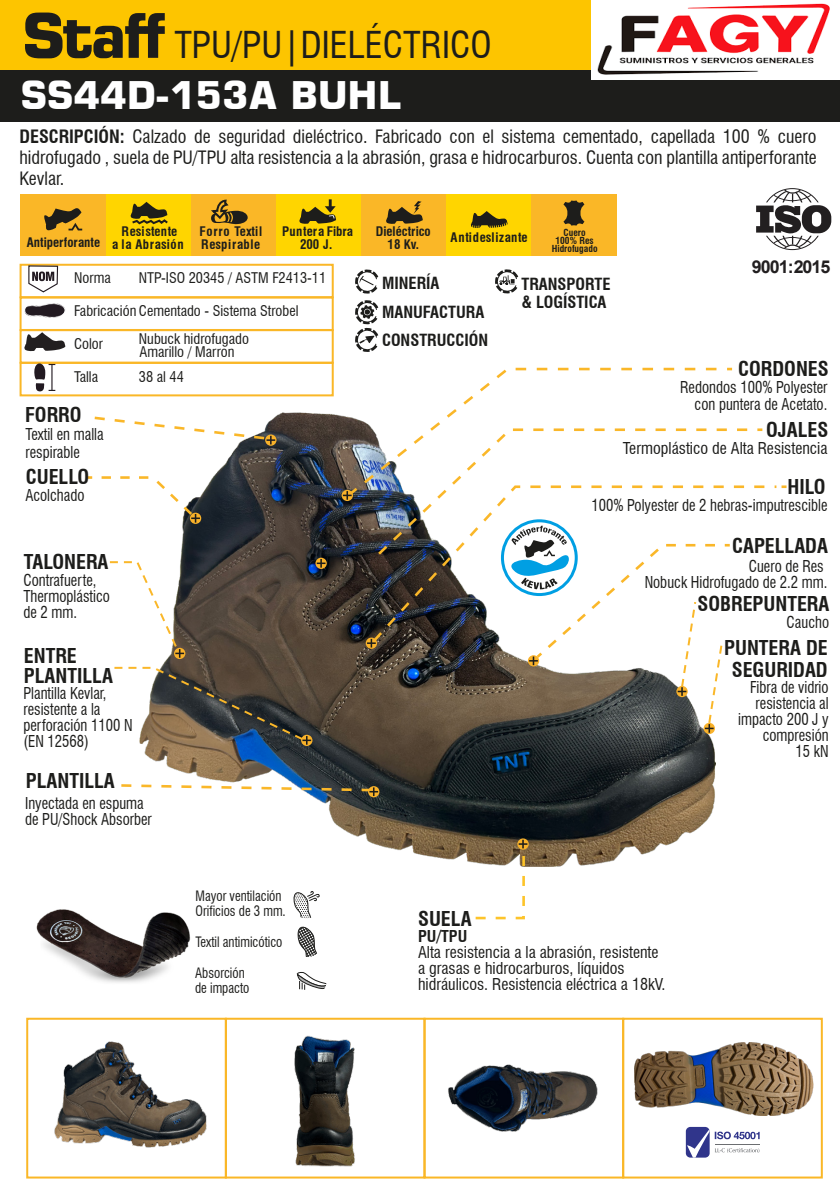
<style>
.page{position:relative;width:840px;height:1191px;background:#fff}
.page>*{position:absolute;margin:0;border:0;box-sizing:border-box;transform-origin:0 0}
.t1{font:700 38px "Square 721 BT";color:#fff}
.t2{font:condensed 36.2px "Swiss 721 BT";color:#1d1d1b}
.t3{font:700 condensed 20px/22px "Swiss 721 BT";color:#1d1d1b;text-align:center}
.t4{font:condensed 18px/21px "Swiss 721 BT";color:#1d1d1b;text-align:justify}
.t5{font:700 17.8px "Arial";letter-spacing:-.055em;color:#221f20}
.t6{font:700 condensed 16.4px/28.2px "Swiss 721 BT";color:#1d1d1b}
.t7{font:condensed 16px/16px "Swiss 721 BT";color:#1d1d1b;scale:.92 1}
.t8{font:condensed 16px/16px "Swiss 721 BT";color:#1d1d1b}
.t9{font:700 condensed 16px "Swiss 721 BT";color:#1d1d1b}
.t10{font:condensed 14.4px "Swiss 721 BT";color:#1d1d1b}
.t11{font:condensed 14px/15px "Swiss 721 BT";color:#1d1d1b;scale:.92 1}
.t12{font:700 condensed 13px/13px "Swiss 721 BT";color:#1d1d1b;text-align:center}
.t13{font:700 condensed 13px/13px "Swiss 721 BT";letter-spacing:.055em;color:#1d1d1b}
.t14{font:700 condensed 9.4px/8px "Swiss 721 BT";color:#1d1d1b;text-align:center}
.s1{font-family:"Square 721 BT";font-weight:700;font-stretch:normal;font-size:61.6px}
.s2{font-weight:700}
</style>
<div class="page">
<img style="left:144px;top:412px;width:571px;height:455px">
<img style="left:36px;top:909px;width:155px;height:74px">
<svg style="left:756px;top:188px;width:74px;height:62px"></svg>
<div style="left:0;top:0;width:839px;height:71px;background:#fdc500"></div>
<div style="left:0;top:71px;width:839px;height:51px;background:#1d1d1b"></div>
<div style="left:20px;top:264px;width:313px;height:34px;border:2px solid #fab727"></div>
<div style="left:20px;top:296px;width:313px;height:35px;border:2px solid #fab727"></div>
<div style="left:20px;top:329px;width:313px;height:35px;border:2px solid #fab727"></div>
<div style="left:20px;top:362px;width:313px;height:34px;border:2px solid #fab727"></div>
<svg style="left:28px;top:265px;width:31px;height:28px"></svg>
<svg style="left:24px;top:303px;width:41px;height:15px"></svg>
<svg style="left:22px;top:332px;width:43px;height:20px"></svg>
<svg style="left:34px;top:363px;width:21px;height:28px"></svg>
<div style="left:21px;top:193px;width:85px;height:62px;background:#fab727"></div>
<div style="left:106px;top:193px;width:85px;height:62px;background:#ffd500"></div>
<div style="left:191px;top:193px;width:85px;height:62px;background:#fab727"></div>
<div style="left:276px;top:193px;width:85px;height:62px;background:#ffd500"></div>
<div style="left:361px;top:193px;width:85px;height:62px;background:#fab727"></div>
<div style="left:446px;top:193px;width:85px;height:62px;background:#ffd500"></div>
<div style="left:531px;top:193px;width:85px;height:62px;background:#fab727"></div>
<svg style="left:211px;top:199px;width:36px;height:26px"></svg>
<svg style="left:471px;top:211px;width:36px;height:17px"></svg>
<svg style="left:130px;top:202px;width:38px;height:23px"></svg>
<svg style="left:44px;top:208px;width:38px;height:22px"></svg>
<svg style="left:299px;top:199px;width:37px;height:25px"></svg>
<svg style="left:386px;top:201px;width:36px;height:23px"></svg>
<svg style="left:563px;top:200px;width:21px;height:26px"></svg>
<svg style="left:355px;top:300px;width:23px;height:52px"></svg>
<svg style="left:355px;top:269px;width:23px;height:25px"></svg>
<svg style="left:495px;top:269px;width:23px;height:25px"></svg>
<svg style="left:293px;top:891px;width:27px;height:27px"></svg>
<svg style="left:296px;top:972px;width:30px;height:18px"></svg>
<svg style="left:297px;top:926px;width:20px;height:31px"></svg>
<div style="left:621px;top:1017px;width:201px;height:161px;border:2px solid #fab727"></div>
<div style="left:423px;top:1017px;width:200px;height:161px;border:2px solid #fab727"></div>
<svg style="left:370px;top:485px;width:407px;height:159px"></svg>
<svg style="left:781px;top:485px;width:5px;height:3px"></svg>
<svg style="left:94px;top:414px;width:182px;height:32px"></svg>
<svg style="left:375px;top:428px;width:379px;height:129px"></svg>
<svg style="left:757px;top:428px;width:5px;height:3px"></svg>
<svg style="left:87px;top:474px;width:114px;height:50px"></svg>
<svg style="left:315px;top:557px;width:11px;height:12px"></svg>
<svg style="left:365px;top:637px;width:12px;height:12px"></svg>
<svg style="left:473px;top:838px;width:55px;height:82px"></svg>
<svg style="left:121px;top:783px;width:258px;height:14px"></svg>
<svg style="left:341px;top:367px;width:390px;height:134px"></svg>
<svg style="left:509px;top:526px;width:220px;height:208px"></svg>
<svg style="left:109px;top:560px;width:76px;height:99px"></svg>
<svg style="left:114px;top:666px;width:198px;height:80px"></svg>
<div style="left:685px;top:1127px;width:24px;height:30px;background:#30358b;border-radius:5px"></div>
<svg style="left:686px;top:1129px;width:73px;height:28px"></svg>
<img style="left:634px;top:1042px;width:178px;height:73px">
<img style="left:26px;top:1028px;width:179px;height:151px">
<img style="left:205px;top:1020px;width:236px;height:159px">
<img style="left:422px;top:1024px;width:176px;height:148px">
<img style="left:591px;top:0;width:248px;height:80px">
<h2 class="t2" style="left:22px;top:24px;width:470px"><span class="s1">Staff</span> TPU/PU|DIELÉCTRICO</h2>
<h2 class="t2" style="left:185px;top:30px;width:109px">TPU/PU</h2>
<h1 class="t1" style="left:21px;top:72px;width:381px">SS44D-153A BUHL</h1>
<h1 class="t1" style="left:28px;top:81px;width:505px">SS28D-153 TEMPLARIOS</h1>
<p class="t4" style="left:19px;top:126px;width:798px"><span class="s2">DESCRIPCIÓN:</span> Calzado de seguridad dieléctrico. Fabricado con el sistema cementado, capellada 100 % cuero hidrofugado , suela de PU/TPU alta resistencia a la abrasión, grasa e hidrocarburos. Cuenta con plantilla antiperforante Kevlar.</p>
<p class="t12" style="left:27px;top:226px;width:158px;line-height:10.6px;text-align:left;text-indent:95px">Resistente<br>Antiperforante a la Abrasión</p>
<p class="t12" style="left:282px;top:224px;width:72px">Puntera Fibra<br>200 J.</p>
<p class="t12" style="left:375px;top:224px;width:56px">Dieléctrico<br>18 Kv.</p>
<p class="t14" style="left:551px;top:228px;width:47px">Cuero<br>100% Res<br>Hidrofugado</p>
<p class="t6" style="left:382px;top:269px;width:108px">MINERÍA<br>MANUFACTURA<br>CONSTRUCCIÓN</p>
<p class="t6" style="left:521px;top:275px;width:90px;line-height:18px">TRANSPORTE &amp; LOGÍSTICA</p>
<p class="t13" style="left:199px;top:225px;width:64px">Forro Textil<br>Respirable</p>
<p class="t13" style="left:450px;top:231px;width:79px">Antideslizante</p>
<p class="t10" style="left:139px;top:269px;width:189px">NTP-ISO 20345 / ASTM F2413-11</p>
<p class="t10" style="left:74px;top:269px;width:38px">Norma</p>
<p class="t10" style="left:74px;top:302px;width:226px">Fabricación Cementado - Sistema Strobel</p>
<p class="t10" style="left:74px;top:335px;width:30px">Color</p>
<p class="t10" style="left:74px;top:368px;width:26px">Talla</p>
<p class="t10" style="left:139px;top:330px;width:111px">Nubuck hidrofugado</p>
<p class="t10" style="left:139px;top:368px;width:46px">38 al 44</p>
<p class="t10" style="left:139px;top:343px;width:96px">Amarillo / Marron</p>
<p class="t3" style="left:25px;top:404px;width:58px">FORRO</p>
<p class="t7" style="left:26px;top:425px;width:86px;line-height:18px">Textil en malla respirable</p>
<p class="t5" style="left:751px;top:254px;width:80px">9001:2015</p>
<p class="t3" style="left:737px;top:358px;width:92px">CORDONES</p>
<p class="t7" style="left:680px;top:380px;width:161px;text-align:right">Redondos 100% Polyester con puntera de Acetato.</p>
<p class="t3" style="left:765px;top:418px;width:64px">OJALES</p>
<p class="t8" style="left:622px;top:440px;width:206px">Termoplástico de Alta Resistencia</p>
<p class="t3" style="left:26px;top:465px;width:65px">CUELLO</p>
<p class="t7" style="left:25px;top:487px;width:66px">Acolchado</p>
<p class="t3" style="left:24px;top:550px;width:86px">TALONERA</p>
<p class="t7" style="left:23px;top:572px;width:95px">Contrafuerte,<br>Thermoplástico de 2 mm.</p>
<p class="t3" style="left:24px;top:645px;width:90px;line-height:20px;text-align:left">ENTRE<br>PLANTILLA</p>
<p class="t7" style="left:23px;top:685px;width:120px">Plantilla Kevlar, resistente a la perforación 1100 N (EN 12568)</p>
<p class="t3" style="left:26px;top:770px;width:90px">PLANTILLA</p>
<p class="t7" style="left:25px;top:795px;width:139px">Inyectada en espuma de PU/Shock Absorber</p>
<p class="t11" style="left:195px;top:888px;width:100px">Mayor ventilación<br>Orificios de 3 mm.</p>
<p class="t11" style="left:195px;top:934px;width:96px">Textil antimicótico</p>
<p class="t11" style="left:195px;top:965px;width:60px">Absorción de impacto</p>
<p class="t3" style="left:787px;top:475px;width:40px">HILO</p>
<p class="t7" style="left:591px;top:497px;width:258px">100% Polyester de 2 hebras-imputrescible</p>
<p class="t3" style="left:731px;top:534px;width:97px">CAPELLADA</p>
<p class="t7" style="left:644px;top:558px;width:200px;text-align:right">Cuero de Res<br>Nobuck Hidrofugado de 2.2 mm.</p>
<p class="t3" style="left:697px;top:593px;width:133px">SOBREPUNTERA</p>
<p class="t7" style="left:786px;top:614px;width:48px">Caucho</p>
<p class="t3" style="left:723px;top:636px;width:105px">PUNTERA DE<br>SEGURIDAD</p>
<p class="t7" style="left:737px;top:678px;width:100px;text-align:right">Fibra de vidrio resistencia al impacto 200 J y compresión<br>15 kN</p>
<p class="t3" style="left:418px;top:907px;width:55px">SUELA</p>
<p class="t9" style="left:418px;top:926px;width:51px">PU/TPU</p>
<p class="t8" style="left:418px;top:944px;width:249px">Alta resistencia a la abrasión, resistente a grasas e hidrocarburos, líquidos hidráulicos. Resistencia eléctrica a 18kV.</p>
</div>
